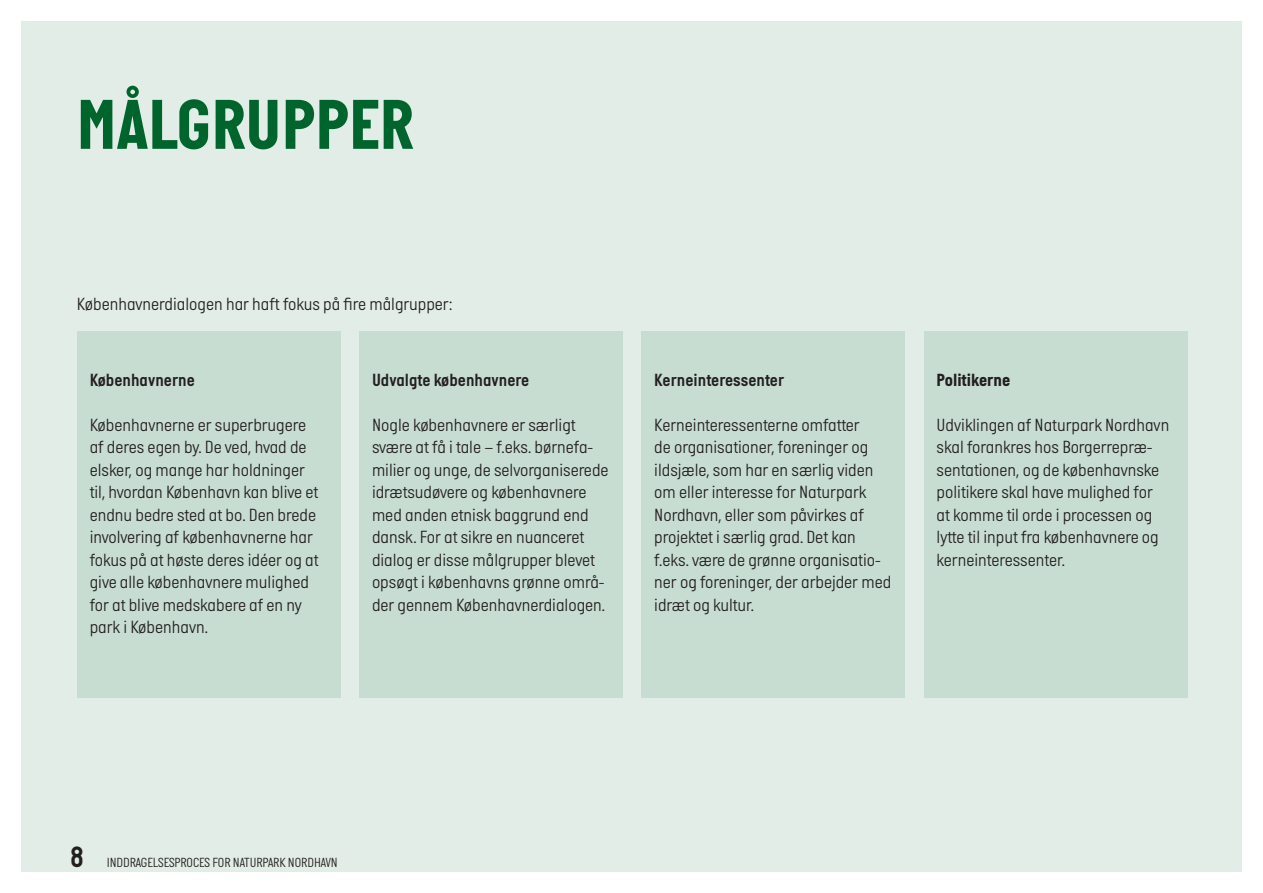
<style>
.page{position:relative;width:1263px;height:893px;background:#fff}
.page>*{position:absolute;margin:0;border:0;box-sizing:border-box;transform-origin:0 0}
.t1{font:700 72px "Italian Plate No Two";color:#00652d}
.t2{font:30px "Italian Plate No Two D Bd";color:#231f20}
.t3{font:300 18px/22.5px "Italian Plate No Two";color:#231f20}
.t4{font:18px "Italian Plate No Two D Bd";color:#231f20}
.t5{font:700 18px "Italian Plate No Two";color:#231f20}
.t6{font:300 13.5px "Italian Plate No Two";color:#231f20}
</style>
<div class="page">
<div style="left:21px;top:21px;width:1221px;height:851px;background:#e2ede7"></div>
<div style="left:77px;top:331px;width:264px;height:366px;background:#c8ddd2"></div>
<div style="left:359px;top:331px;width:264px;height:366px;background:#c8ddd2"></div>
<div style="left:641px;top:331px;width:264px;height:366px;background:#c8ddd2"></div>
<div style="left:924px;top:331px;width:263px;height:366px;background:#c8ddd2"></div>
<p class="t1" style="left:77px;top:86px;width:339px">MÅLGRUPPER</p>
<p class="t3" style="left:77px;top:292px;width:377px">Københavnerdialogen har haft fokus på fire målgrupper:</p>
<p class="t4" style="left:90px;top:370px;width:107px">Københavnerne</p>
<p class="t3" style="left:90px;top:413px;width:230px">Københavnerne er superbrugere af deres egen by. De ved, hvad de elsker, og mange har holdninger til, hvordan København kan blive et endnu bedre sted at bo. Den brede involvering af københavnerne har fokus på at høste deres idéer og at give alle københavnere mulighed for at blive medskabere af en ny park i København.</p>
<p class="t4" style="left:372px;top:370px;width:159px">Udvalgte københavnere</p>
<p class="t3" style="left:372px;top:413px;width:238px">Nogle københavnere er særligt svære at få i tale – f.eks. børnefa&shy;milier og unge, de selvorganiserede idrætsudøvere og københavnere med anden etnisk baggrund end dansk. For at sikre en nuanceret dialog er disse målgrupper blevet opsøgt i københavns grønne områ&shy;der gennem Københavnerdialogen.</p>
<p class="t4" style="left:654px;top:370px;width:131px">Kerneinteressenter</p>
<p class="t3" style="left:654px;top:413px;width:238px">Kerneinteressenterne omfatter<br>de organisationer, foreninger og ildsjæle, som har en særlig viden om eller interesse for Naturpark<br>Nordhavn, eller som påvirkes af projektet i særlig grad. Det kan f.eks. være de grønne organisatio&shy;ner og foreninger, der arbejder med idræt og kultur.</p>
<p class="t5" style="left:936px;top:370px;width:75px">Politikerne</p>
<p class="t3" style="left:936px;top:413px;width:234px">Udviklingen af Naturpark Nordhavn skal forankres hos Borgerrepræ&shy;sentationen, og de københavnske politikere skal have mulighed for at komme til orde i processen og lytte til input fra københavnere og kerneinteressenter.</p>
<h2 class="t2" style="left:70px;top:841px;width:15px">8</h2>
<p class="t6" style="left:107px;top:856px;width:233px">INDDRAGELSESPROCES FOR NATURPARK NORDHAVN</p>
</div>
